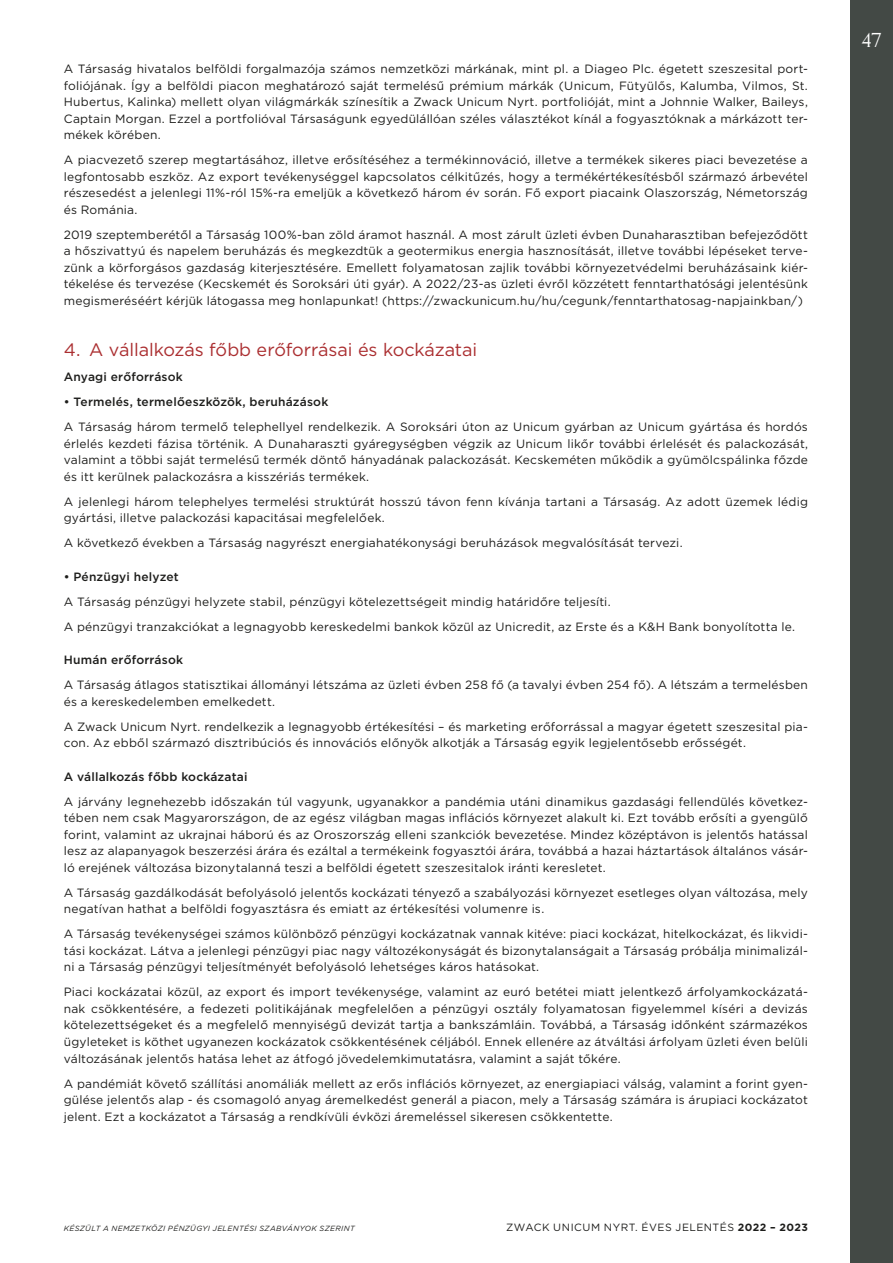
<style>
.page{position:relative;width:893px;height:1263px;background:#fff}
.page>*{position:absolute;margin:0;border:0;box-sizing:border-box;transform-origin:0 0}
.t1{font:22.5px "Forum";color:#fff}
.t2{font:18px "Gotham";letter-spacing:-.005em;color:#ab2f31}
.t3{font:12px/16.5px "Gotham";letter-spacing:.015em;color:#1d1d1b;text-align:justify}
.t4{font:500 12px "Gotham";letter-spacing:.015em;color:#1d1d1b}
.t5{font:10.5px "Gotham";letter-spacing:.05em;color:#1d1d1b}
.t6{font:italic 7.5px "Gotham";letter-spacing:.05em;color:#1d1d1b}
.s1{font-weight:700}
</style>
<div class="page">
<div style="left:850px;top:0;width:43px;height:1263px;background:#434945"></div>
<p class="t3" style="left:64px;top:61px;width:746px">A Társaság hivatalos belföldi forgalmazója számos nemzetközi márkának, mint pl. a Diageo Plc. égetett szeszesital port&shy;foliójának. Így a belföldi piacon meghatározó saját termelésű prémium márkák (Unicum, Fütyülős, Kalumba, Vilmos, St.<br>Hubertus, Kalinka) mellett olyan világmárkák színesítik a Zwack Unicum Nyrt. portfolióját, mint a Johnnie Walker, Baileys, Captain Morgan. Ezzel a portfolióval Társaságunk egyedülállóan széles választékot kínál a fogyasztóknak a márkázott ter&shy;mékek körében.</p>
<p class="t3" style="left:64px;top:152px;width:746px">A piacvezető szerep megtartásához, illetve erősítéséhez a termékinnováció, illetve a termékek sikeres piaci bevezetése a legfontosabb eszköz. Az export tevékenységgel kapcsolatos célkitűzés, hogy a termékértékesítésből származó árbevétel részesedést a jelenlegi 11%-ról 15%-ra emeljük a következő három év során. Fő export piacaink Olaszország, Németország és Románia.</p>
<p class="t3" style="left:64px;top:226px;width:746px">2019 szeptemberétől a Társaság 100%-ban zöld áramot használ. A most zárult üzleti évben Dunaharasztiban befejeződött a hőszivattyú és napelem beruházás és megkezdtük a geotermikus energia hasznosítását, illetve további lépéseket terve&shy;zünk a körforgásos gazdaság kiterjesztésére. Emellett folyamatosan zajlik további környezetvédelmi beruházásaink kiér&shy;tékelése és tervezése (Kecskemét és Soroksári úti gyár). A 2022/23-as üzleti évről közzétett fenntarthatósági jelentésünk megismeréséért kérjük látogassa meg honlapunkat! (https://zwackunicum.hu/hu/cegunk/fenntarthatosag-napjainkban/)</p>
<h2 class="t2" style="left:64px;top:338px;width:415px">4. A vállalkozás főbb erőforrásai és kockázatai</h2>
<p class="t4" style="left:64px;top:369px;width:121px">Anyagi erőforrások</p>
<p class="t4" style="left:64px;top:394px;width:266px">• Termelés, termelőeszközök, beruházások</p>
<p class="t3" style="left:64px;top:419px;width:746px">A Társaság három termelő telephellyel rendelkezik. A Soroksári úton az Unicum gyárban az Unicum gyártása és hordós érlelés kezdeti fázisa történik. A Dunaharaszti gyáregységben végzik az Unicum likőr további érlelését és palackozását, valamint a többi saját termelésű termék döntő hányadának palackozását. Kecskeméten működik a gyümölcspálinka főzde és itt kerülnek palackozásra a kisszériás termékek.</p>
<p class="t3" style="left:64px;top:493px;width:746px">A jelenlegi három telephelyes termelési struktúrát hosszú távon fenn kívánja tartani a Társaság. Az adott üzemek lédig gyártási, illetve palackozási kapacitásai megfelelőek.</p>
<p class="t3" style="left:64px;top:535px;width:620px">A következő években a Társaság nagyrészt energiahatékonysági beruházások megvalósítását tervezi.</p>
<p class="t4" style="left:64px;top:569px;width:117px">• Pénzügyi helyzet</p>
<p class="t3" style="left:64px;top:589px;width:733px;line-height:25px">A Társaság pénzügyi helyzete stabil, pénzügyi kötelezettségeit mindig határidőre teljesíti.<br>A pénzügyi tranzakciókat a legnagyobb kereskedelmi bankok közül az Unicredit, az Erste és a K&amp;H Bank bonyolította le.</p>
<p class="t4" style="left:64px;top:652px;width:121px">Humán erőforrások</p>
<p class="t3" style="left:64px;top:677px;width:746px">A Társaság átlagos statisztikai állományi létszáma az üzleti évben 258 fő (a tavalyi évben 254 fő). A létszám a termelésben és a kereskedelemben emelkedett.</p>
<p class="t3" style="left:64px;top:718px;width:746px">A Zwack Unicum Nyrt. rendelkezik a legnagyobb értékesítési – és marketing erőforrással a magyar égetett szeszesital pia&shy;con. Az ebből származó disztribúciós és innovációs előnyök alkotják a Társaság egyik legjelentősebb erősségét.</p>
<p class="t4" style="left:64px;top:769px;width:185px">A vállalkozás főbb kockázatai</p>
<p class="t3" style="left:64px;top:793px;width:746px">A járvány legnehezebb időszakán túl vagyunk, ugyanakkor a pandémia utáni dinamikus gazdasági fellendülés következ&shy;tében nem csak Magyarországon, de az egész világban magas inflációs környezet alakult ki. Ezt tovább erősíti a gyengülő forint, valamint az ukrajnai háború és az Oroszország elleni szankciók bevezetése. Mindez középtávon is jelentős hatással lesz az alapanyagok beszerzési árára és ezáltal a termékeink fogyasztói árára, továbbá a hazai háztartások általános vásár&shy;ló erejének változása bizonytalanná teszi a belföldi égetett szeszesitalok iránti keresletet.</p>
<p class="t3" style="left:64px;top:884px;width:746px">A Társaság gazdálkodását befolyásoló jelentős kockázati tényező a szabályozási környezet esetleges olyan változása, mely negatívan hathat a belföldi fogyasztásra és emiatt az értékesítési volumenre is.</p>
<p class="t3" style="left:64px;top:926px;width:746px">A Társaság tevékenységei számos különböző pénzügyi kockázatnak vannak kitéve: piaci kockázat, hitelkockázat, és likvidi&shy;tási kockázat. Látva a jelenlegi pénzügyi piac nagy változékonyságát és bizonytalanságait a Társaság próbálja minimalizál&shy;ni a Társaság pénzügyi teljesítményét befolyásoló lehetséges káros hatásokat.</p>
<p class="t3" style="left:64px;top:984px;width:746px">Piaci kockázatai közül, az export és import tevékenysége, valamint az euró betétei miatt jelentkező árfolyamkockázatá&shy;nak csökkentésére, a fedezeti politikájának megfelelően a pénzügyi osztály folyamatosan figyelemmel kíséri a devizás kötelezettségeket és a megfelelő mennyiségű devizát tartja a bankszámláin. Továbbá, a Társaság időnként származékos ügyleteket is köthet ugyanezen kockázatok csökkentésének céljából. Ennek ellenére az átváltási árfolyam üzleti éven belüli változásának jelentős hatása lehet az átfogó jövedelemkimutatásra, valamint a saját tőkére.</p>
<p class="t3" style="left:64px;top:1075px;width:746px">A pandémiát követő szállítási anomáliák mellett az erős inflációs környezet, az energiapiaci válság, valamint a forint gyen&shy;gülése jelentős alap - és csomagoló anyag áremelkedést generál a piacon, mely a Társaság számára is árupiaci kockázatot jelent. Ezt a kockázatot a Társaság a rendkívüli évközi áremeléssel sikeresen csökkentette.</p>
<p class="t6" style="left:64px;top:1223px;width:292px">KÉSZÜLT A NEMZETKÖZI PÉNZÜGYI JELENTÉSI SZABVÁNYOK SZERINT</p>
<p class="t5" style="left:506px;top:1221px;width:303px">ZWACK UNICUM NYRT. ÉVES JELENTÉS <span class="s1">2022 – 2023</span></p>
<h1 class="t1" style="left:862px;top:28px;width:21px">47</h1>
</div>
